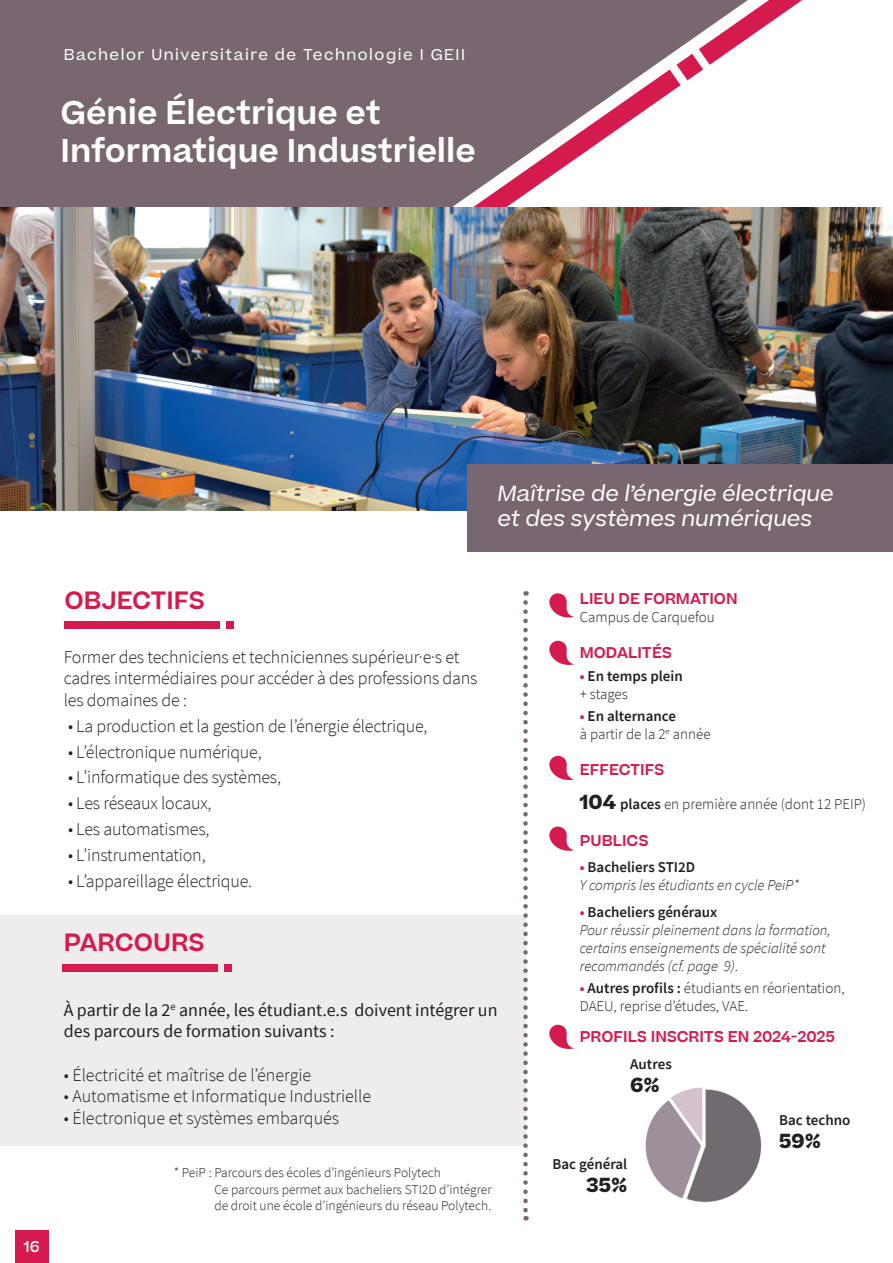
<style>
.page{position:relative;width:893px;height:1263px;background:#fff}
.page>*{position:absolute;margin:0;border:0;box-sizing:border-box;transform-origin:0 0}
.t1{font:600 31.5px/37.8px "Beatrice";color:#fff}
.t2{font:600 24px "Beatrice";color:#d51b4e}
.t3{font:italic 21px/25.2px "Beatrice";color:#fff}
.t4{font:700 19.5px "Beatrice";color:#231f20}
.t5{font:300 18px/21.6px "Source Sans Pro";letter-spacing:-.01em;color:#231f20}
.t6{font:18px/21.6px "Source Sans Pro";color:#231f20}
.t7{font:italic 300 15px/18px "Source Sans Pro";color:#231f20}
.t8{font:300 15px/18px "Source Sans Pro";color:#231f20}
.t9{font:600 15px "Beatrice";color:#d51b4e}
.t10{font:600 15px/18px "Source Sans Pro";color:#231f20}
.t11{font:15px "Beatrice";letter-spacing:.1em;color:#fff}
.t12{font:500 15px "Beatrice";color:#fff}
.t13{font:300 13.5px/16.2px "Source Sans Pro";color:#231f20}
.s1{color:#d51b4e}
.s2{font-weight:300}
.s3{font-weight:600;color:#d51b4e}
.s4{font-weight:600}
.s5{font-family:"Beatrice";font-weight:700;font-size:19.5px}
.s6{font-weight:600;font-style:normal;color:#d51b4e}
.s7{font-weight:600;font-style:normal}
.s8{font-style:normal}
</style>
<div class="page">
<div style="left:15px;top:1230px;width:34px;height:33px;background:#d51b4e"></div>
<div style="left:0;top:915px;width:525px;height:230px;background:#efecee"></div>
<div style="left:63px;top:964px;width:155px;height:8px;background:#d51b4e"></div>
<div style="left:224px;top:964px;width:8px;height:8px;background:#d51b4e"></div>
<svg style="left:748px;top:0;width:54px;height:38px"></svg>
<svg style="left:0;top:0;width:748px;height:207px;fill:#786771"></svg>
<img style="left:0;top:207px;width:893px;height:303px">
<div style="left:468px;top:464px;width:425px;height:88px;background:#786771"></div>
<svg style="left:549px;top:593px;width:25px;height:25px"></svg>
<svg style="left:549px;top:641px;width:25px;height:24px"></svg>
<svg style="left:523px;top:602px;width:5px;height:618px"></svg>
<div style="left:65px;top:621px;width:155px;height:8px;background:#d51b4e"></div>
<div style="left:226px;top:621px;width:8px;height:8px;background:#d51b4e"></div>
<svg style="left:549px;top:756px;width:25px;height:25px"></svg>
<svg style="left:549px;top:826px;width:25px;height:25px"></svg>
<img style="left:645px;top:1087px;width:117px;height:115px">
<svg style="left:549px;top:1025px;width:25px;height:24px"></svg>
<p class="t11" style="left:64px;top:44px;width:403px">Bachelor Universitaire de Technologie I GEII</p>
<h1 class="t1" style="left:61px;top:94px;width:417px">Génie Électrique et<br>Informatique Industrielle</h1>
<p class="t12" style="left:24px;top:1236px;width:17px">16</p>
<p class="t3" style="left:497px;top:480px;width:338px">Maîtrise de l’énergie électrique et des systèmes numériques</p>
<h2 class="t2" style="left:65px;top:584px;width:142px">OBJECTIFS</h2>
<p class="t5" style="left:64px;top:646px;width:415px">Former des techniciens et techniciennes supérieur·e·s et cadres intermédiaires pour accéder à des professions dans les domaines de :</p>
<p class="t5" style="left:68px;top:715px;width:361px">• La production et la gestion de l’énergie électrique,</p>
<p class="t5" style="left:68px;top:741px;width:195px">• L’électronique numérique,</p>
<p class="t5" style="left:68px;top:767px;width:214px">• L’informatique des systèmes,</p>
<p class="t5" style="left:68px;top:792px;width:145px">• Les réseaux locaux,</p>
<p class="t5" style="left:68px;top:818px;width:143px">• Les automatismes,</p>
<p class="t5" style="left:68px;top:844px;width:139px">• L’instrumentation,</p>
<p class="t5" style="left:68px;top:870px;width:186px">• L’appareillage électrique.</p>
<h2 class="t2" style="left:64px;top:926px;width:142px">PARCOURS</h2>
<p class="t6" style="left:64px;top:999px;width:435px">À partir de la 2<sup>e</sup> année, les étudiant.e.s doivent intégrer un des parcours de formation suivants :</p>
<p class="t5" style="left:64px;top:1064px;width:249px">• Électricité et maîtrise de l’énergie</p>
<p class="t5" style="left:64px;top:1085px;width:309px">• Automatisme et Informatique Industrielle</p>
<p class="t5" style="left:64px;top:1107px;width:277px">• Électronique et systèmes embarqués</p>
<p class="t13" style="left:214px;top:1165px;width:279px;text-indent:-40px">* PeiP : Parcours des écoles d’ingénieurs Polytech<br>Ce parcours permet aux bacheliers STI2D d’intégrer de droit une école d’ingénieurs du réseau Polytech.</p>
<p class="t9" style="left:580px;top:589px;width:159px">LIEU DE FORMATION</p>
<p class="t8" style="left:580px;top:608px;width:137px">Campus de Carquefou</p>
<p class="t9" style="left:580px;top:643px;width:94px">MODALITÉS</p>
<p class="t10" style="left:580px;top:666px;width:105px"><span class="s1">•</span> En temps plein <span class="s2">+ stages</span></p>
<p class="t8" style="left:580px;top:707px;width:132px"><span class="s3">•</span> <span class="s4">En alternance<br></span>à partir de la 2<sup>e</sup> année</p>
<p class="t9" style="left:580px;top:759px;width:86px">EFFECTIFS</p>
<p class="t8" style="left:580px;top:794px;width:288px"><span class="s5">104</span> <span class="s4">places</span> en première année (dont 12 PEIP)</p>
<p class="t9" style="left:580px;top:830px;width:70px">PUBLICS</p>
<p class="t7" style="left:580px;top:858px;width:221px"><span class="s6">•</span> <span class="s7">Bacheliers STI2D<br></span>Y compris les étudiants en cycle PeiP*</p>
<p class="t7" style="left:580px;top:902px;width:252px"><span class="s6">•</span> <span class="s7">Bacheliers généraux<br></span>Pour réussir pleinement dans la formation, certains enseignements de spécialité sont recommandés (cf. page 9)<span class="s8">.</span></p>
<p class="t8" style="left:580px;top:979px;width:266px"><span class="s3">•</span> <span class="s4">Autres profils :</span> étudiants en réorientation,<br>DAEU, reprise d’études, VAE.</p>
<p class="t9" style="left:580px;top:1026px;width:257px">PROFILS INSCRITS EN 2024-2025</p>
<p class="t10" style="left:630px;top:1055px;width:43px">Autres</p>
<p class="t4" style="left:630px;top:1072px;width:31px">6%</p>
<p class="t10" style="left:553px;top:1155px;width:76px">Bac général</p>
<p class="t4" style="left:586px;top:1172px;width:43px">35%</p>
<p class="t10" style="left:779px;top:1110px;width:73px">Bac techno</p>
<p class="t4" style="left:779px;top:1127px;width:43px">59%</p>
</div>
